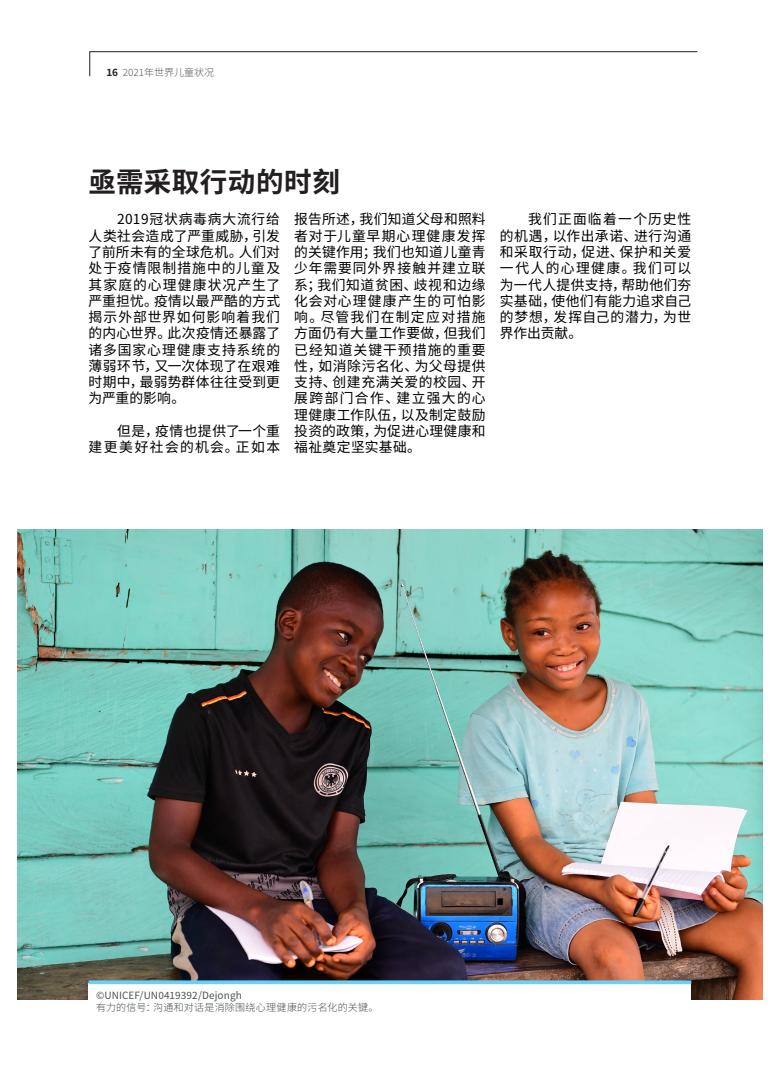
<style>
.page{position:relative;width:780px;height:1088px;background:#fff}
.page>*{position:absolute;margin:0;border:0;box-sizing:border-box;transform-origin:0 0}
.Titolo_2{font:700 27.5px "Source Han Sans SC";letter-spacing:.02em;color:#231f20}
.Testo{font:13.75px/16.2px "Source Han Sans SC";letter-spacing:.035em;color:#000;text-align:justify}
.Testo-2{font:13.75px/16.2px "Source Han Sans SC";letter-spacing:.08em;color:#000;text-align:right}
.dida_foto{font:300 10px/12px "Source Han Sans SC";letter-spacing:.025em;color:#4d5152}
.t1{font:300 10px "Source Han Sans SC";color:#57585a}
.s1{font-weight:700;color:#231f20}
.s2{font-weight:400}
</style>
<div class="page">
<svg style="left:89px;top:51px;width:609px;height:26px"></svg>
<img style="left:18px;top:530px;width:744px;height:469px">
<div style="left:89px;top:983px;width:602px;height:32px;background:#fff"></div>
<svg style="left:89px;top:980px;width:602px;height:4px;background:#68bfe1"></svg>
<p class="t1" style="left:106px;top:67px;width:109px"><span class="s1">16</span> 2021年世界儿童状况</p>
<p class="Titolo_2" style="left:89px;top:166px;width:253px">亟需采取行动的时刻</p>
<p class="Testo" style="left:89px;top:212px;width:193px;text-indent:28px">2019冠状病毒病大流行给人类社会造成了严重威胁，引发了前所未有的全球危机。人们对处于疫情限制措施中的儿童及其家庭的心理健康状况产生了严重担忧。疫情以最严酷的方式揭示外部世界如何影响着我们的内心世界。此次疫情还暴露了诸多国家心理健康支持系统的薄弱环节，又一次体现了在艰难时期中，最弱势群体往往受到更为严重的影响。</p>
<p class="Testo-2" style="left:89px;top:423px;width:193px">但是，疫情也提供了一个重<br>建更美好社会的机会。正如本</p>
<p class="Testo" style="left:294px;top:212px;width:193px">报告所述，我们知道父母和照料者对于儿童早期心理健康发挥的关键作用；我们也知道儿童青少年需要同外界接触并建立联系；我们知道贫困、歧视和边缘化会对心理健康产生的可怕影响。尽管我们在制定应对措施方面仍有大量工作要做，但我们已经知道关键干预措施的重要性，如消除污名化、为父母提供支持、创建充满关爱的校园、开展跨部门合作、建立强大的心理健康工作队伍，以及制定鼓励投资的政策，为促进心理健康和福祉奠定坚实基础。</p>
<p class="Testo" style="left:500px;top:212px;width:193px;text-indent:28px">我们正面临着一个历史性的机遇，以作出承诺、进行沟通和采取行动，促进、保护和关爱一代人的心理健康。我们可以为一代人提供支持，帮助他们夯实基础，使他们有能力追求自己的梦想，发挥自己的潜力，为世界作出贡献。</p>
<p class="dida_foto" style="left:96px;top:989px;width:284px"><span class="s2">©UNICEF/UN0419392/Dejongh<br></span>有力的信号：沟通和对话是消除围绕心理健康的污名化的关键。</p>
</div>
